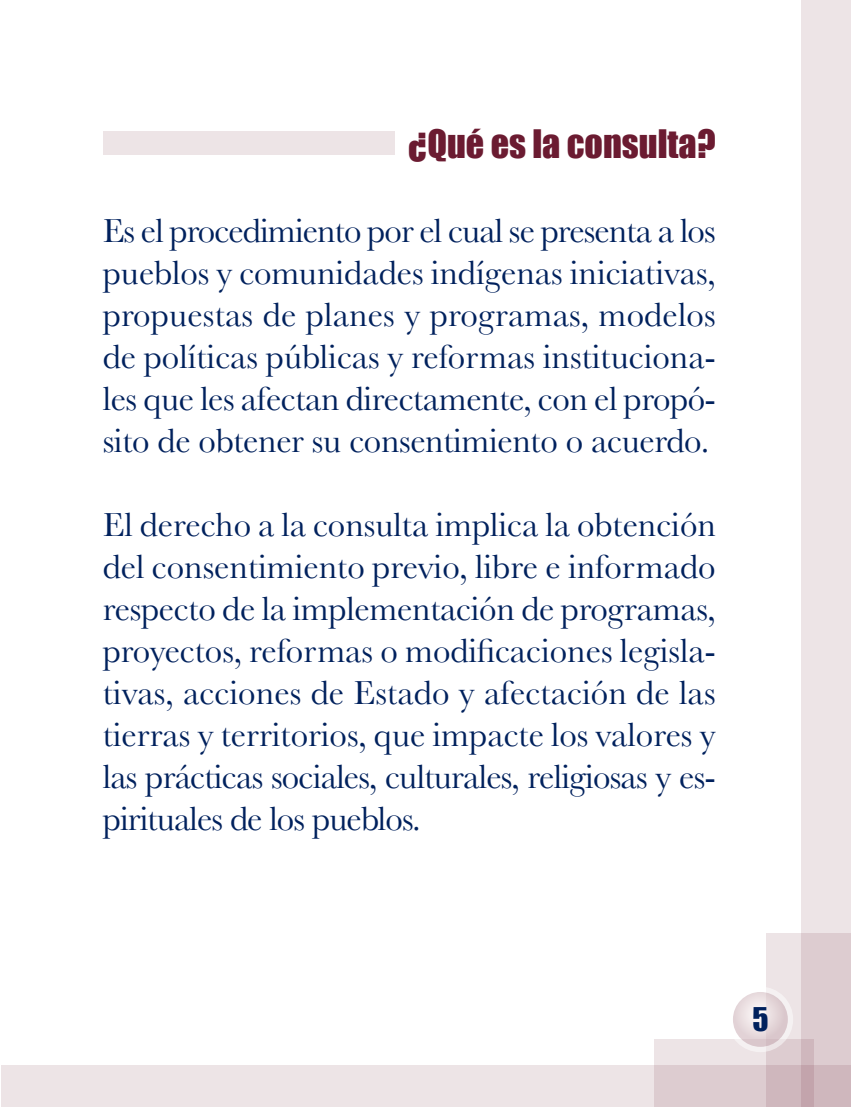
<style>
.page{position:relative;width:851px;height:1107px;background:#fff}
.page>*{position:absolute;margin:0;border:0;box-sizing:border-box;transform-origin:0 0}
.subtítulos{font:36px "Impact";color:#6b1b31}
.texto_general{font:34.8px/42px "Baskerville";letter-spacing:-.02em;color:#00215d;text-align:justify}
.t1{font:30px "Impact";color:#00215d}
</style>
<div class="page">
<div style="left:800px;top:0;width:50px;height:1106px;background:#ede4e6"></div>
<div style="left:766px;top:933px;width:84px;height:173px;background:linear-gradient(to right,#f0e8ea,#d8c5c9)"></div>
<svg style="left:654px;top:1038px;width:159px;height:27px;background:#e7dcde"></svg>
<svg style="left:1px;top:1065px;width:849px;height:41px;background:#e7dcde"></svg>
<svg style="left:727px;top:986px;width:65px;height:65px"></svg>
<svg style="left:732px;top:991px;width:55px;height:55px;background:#e8dbde"></svg>
<div style="left:103px;top:131px;width:291px;height:23px;background:#ede4e6"></div>
<p class="subtítulos" style="left:408px;top:116px;width:308px">¿Qué es la consulta?</p>
<p class="texto_general" style="left:103px;top:209px;width:614px">Es el procedimiento por el cual se presenta a los pueblos y comunidades indígenas iniciativas, propuestas de planes y programas, modelos de políticas públicas y reformas instituciona&shy;les que les afectan directamente, con el propó&shy;sito de obtener su consentimiento o acuerdo.</p>
<p class="texto_general" style="left:103px;top:503px;width:614px">El derecho a la consulta implica la obtención del consentimiento previo, libre e informado respecto de la implementación de programas, proyectos, reformas o modificaciones legisla&shy;tivas, acciones de Estado y afectación de las tierras y territorios, que impacte los valores y las prácticas sociales, culturales, religiosas y es&shy;pirituales de los pueblos.</p>
<p class="t1" style="left:752px;top:995px;width:18px">5</p>
</div>
